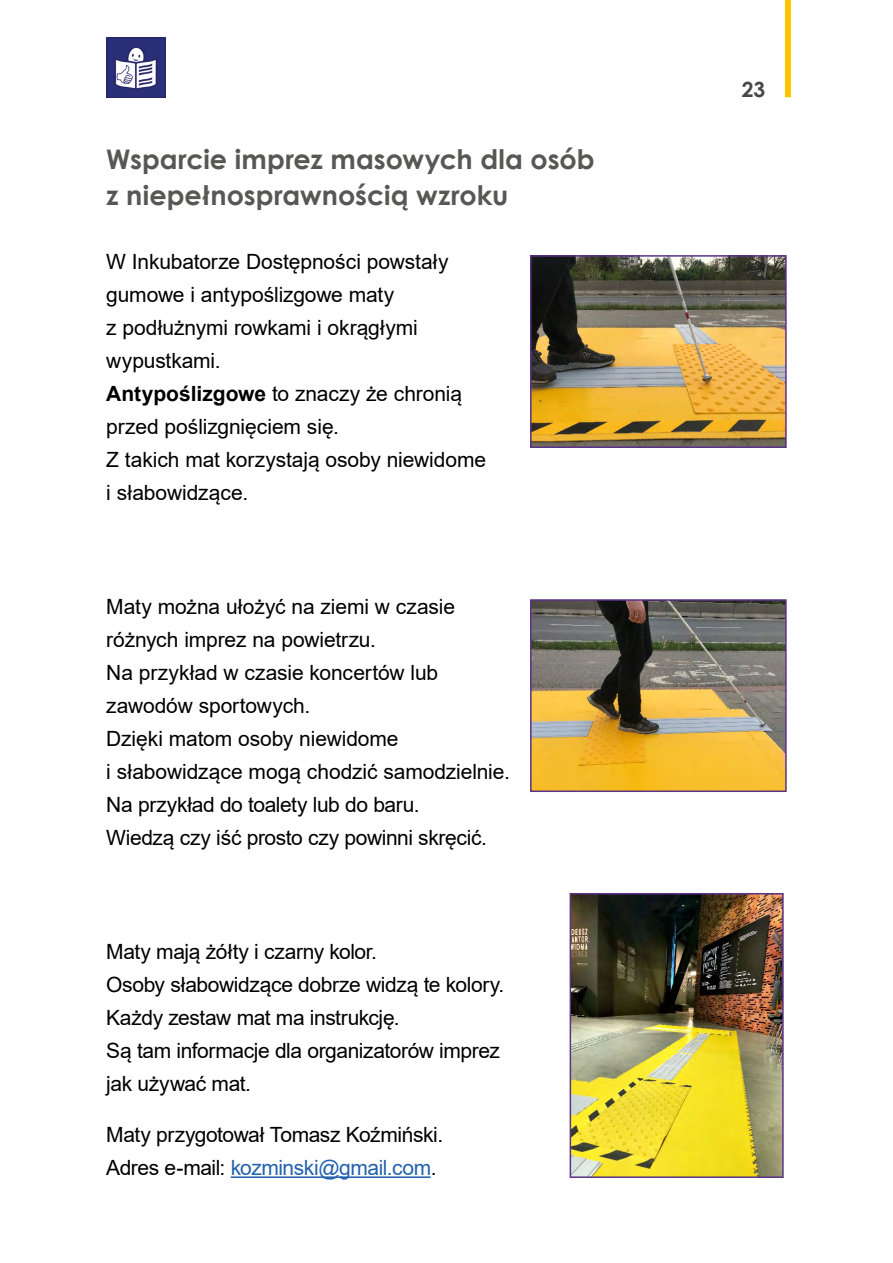
<style>
.page{position:relative;width:893px;height:1263px;background:#fff}
.page>*{position:absolute;margin:0;border:0;box-sizing:border-box;transform-origin:0 0}
.H3_podtytul{font:700 27px/36px "Century Gothic";color:#575756}
.Tekst_bez_wcięcia{font:21px/33px "Arial";letter-spacing:-.01em;color:#000}
.Tekst_bez_wcięcia-2{font:21px "Arial";letter-spacing:-.02em;color:#2362ad}
.t1{font:700 21px "Century Gothic";color:#474746}
.s1{font-weight:700}
.s2{color:#000}
</style>
<div class="page">
<div style="left:785px;top:0;width:6px;height:97px;background:#fdc400"></div>
<img style="left:106px;top:38px;width:60px;height:59px">
<hr style="left:231px;top:1176px;width:200px;height:2px;background:#2362ad">
<img style="left:533px;top:258px;width:251px;height:187px">
<div style="left:530px;top:255px;width:257px;height:193px;border:2px solid #5a328a"></div>
<img style="left:533px;top:602px;width:251px;height:187px">
<div style="left:530px;top:599px;width:257px;height:193px;border:2px solid #5a328a"></div>
<img style="left:573px;top:896px;width:208px;height:279px">
<div style="left:570px;top:893px;width:214px;height:285px;border:2px solid #5a328a"></div>
<h3 class="H3_podtytul" style="left:106px;top:140px;width:490px">Wsparcie imprez masowych dla osób z niepełnosprawnością wzroku</h3>
<p class="Tekst_bez_wcięcia" style="left:106px;top:245px;width:344px">W Inkubatorze Dostępności powstały gumowe i antypoślizgowe maty<br>z podłużnymi rowkami i okrągłymi wypustkami.</p>
<p class="Tekst_bez_wcięcia" style="left:106px;top:377px;width:357px"><span class="s1">Antypoślizgowe</span> to znaczy że chronią przed poślizgnięciem się.</p>
<p class="Tekst_bez_wcięcia" style="left:106px;top:443px;width:381px">Z takich mat korzystają osoby niewidome i słabowidzące.</p>
<p class="Tekst_bez_wcięcia" style="left:106px;top:590px;width:350px">Maty można ułożyć na ziemi w czasie różnych imprez na powietrzu.</p>
<p class="Tekst_bez_wcięcia" style="left:106px;top:656px;width:333px">Na przykład w czasie koncertów lub zawodów sportowych.</p>
<p class="Tekst_bez_wcięcia" style="left:106px;top:722px;width:405px">Dzięki matom osoby niewidome<br>i słabowidzące mogą chodzić samodzielnie.<br>Na przykład do toalety lub do baru.</p>
<p class="Tekst_bez_wcięcia" style="left:106px;top:821px;width:382px">Wiedzą czy iść prosto czy powinni skręcić.</p>
<p class="Tekst_bez_wcięcia" style="left:106px;top:935px;width:272px">Maty mają żółty i czarny kolor.</p>
<p class="Tekst_bez_wcięcia" style="left:106px;top:968px;width:400px">Osoby słabowidzące dobrze widzą te kolory.</p>
<p class="Tekst_bez_wcięcia" style="left:106px;top:1001px;width:295px">Każdy zestaw mat ma instrukcję.</p>
<p class="Tekst_bez_wcięcia" style="left:106px;top:1034px;width:395px">Są tam informacje dla organizatorów imprez jak używać mat.</p>
<p class="Tekst_bez_wcięcia" style="left:106px;top:1118px;width:338px">Maty przygotował Tomasz Koźmiński.</p>
<p class="Tekst_bez_wcięcia-2" style="left:106px;top:1153px;width:332px"><span class="s2">Adres e-mail:</span> kozminski@gmail.com<span class="s2">.</span></p>
<p class="t1" style="left:742px;top:74px;width:25px">23</p>
</div>
